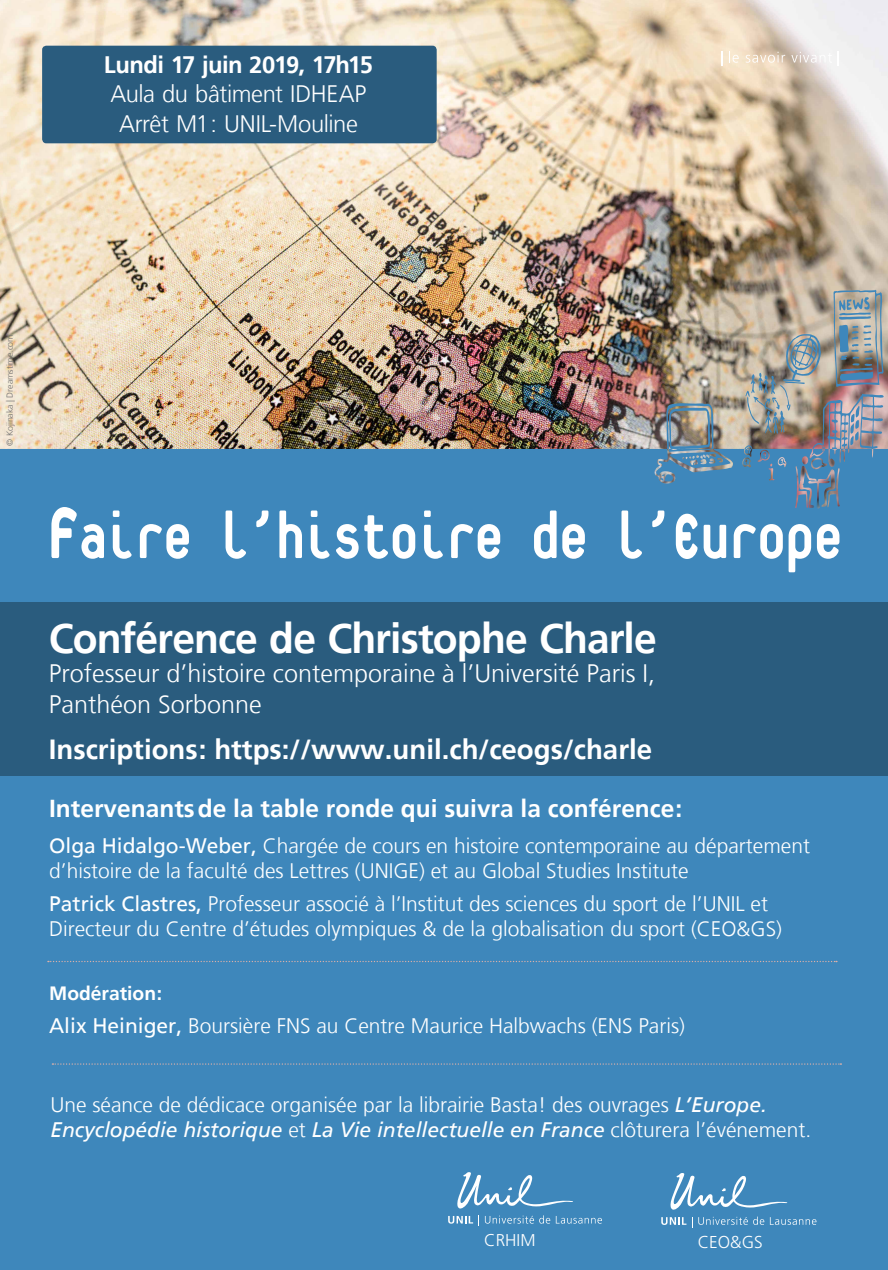
<style>
.page{position:relative;width:888px;height:1270px;background:#fff}
.page>*{position:absolute;margin:0;border:0;box-sizing:border-box;transform-origin:0 0}
.t1{font:800 72.06px "Platelet OT";letter-spacing:-.01em;color:#fff;scale:.87 1}
.t2{font:700 42px "Frutiger LT Std";letter-spacing:-.02em;color:#fff}
.t3{font:700 27.65px "Frutiger LT Std";color:#fff}
.t4{font:300 25.2px/31.5px "Frutiger LT Std";color:#fff}
.t5{font:700 24.5px "Frutiger LT Std";color:#fff}
.t6{font:300 23.8px/29.4px "Frutiger LT Std";letter-spacing:-.015em;color:#fff;text-align:center}
.t7{font:700 23.8px "Frutiger LT Std";letter-spacing:-.025em;color:#fff}
.t8{font:300 21px/25.2px "Frutiger LT Std";color:#fff}
.t9{font:700 19.25px "Frutiger LT Std";color:#fff}
.t10{font:300 17.22px "Frutiger LT Std";color:#fff}
.t11{font:300 17.04px "Frutiger LT Std";color:#fff}
.t12{font:300 8.75px "Frutiger LT Std";color:#706f6f}
.s1{font-size:108.15px}
.s2{font-size:93.97px}
.s3{font-weight:400}
.s4{font-weight:400;font-style:italic}
</style>
<div class="page">
<img style="left:0;top:0;width:888px;height:289px">
<svg style="left:721px;top:51px;width:1px;height:15px"></svg>
<svg style="left:729px;top:51px;width:10px;height:12px"></svg>
<svg style="left:746px;top:52px;width:39px;height:11px"></svg>
<svg style="left:791px;top:52px;width:41px;height:11px"></svg>
<svg style="left:838px;top:51px;width:1px;height:15px"></svg>
<img style="left:0;top:289px;width:888px;height:981px">
<div style="left:0;top:603px;width:888px;height:173px;background:#2a5c7e"></div>
<svg style="left:448px;top:1173px;width:154px;height:53px"></svg>
<svg style="left:670px;top:1173px;width:118px;height:38px"></svg>
<svg style="left:661px;top:1217px;width:25px;height:8px"></svg>
<svg style="left:692px;top:1217px;width:72px;height:10px"></svg>
<svg style="left:770px;top:1217px;width:46px;height:8px"></svg>
<div style="left:42px;top:46px;width:395px;height:97px;background:#2a5c7e;border-radius:4px"></div>
<svg style="left:52px;top:1063px;width:789px;height:2px"></svg>
<svg style="left:48px;top:961px;width:789px;height:1px"></svg>
<p class="t7" style="left:104px;top:51px;width:271px">Lundi 17 juin 2019, 17h15</p>
<p class="t6" style="left:111px;top:80px;width:257px">Aula du bâtiment IDHEAP<br>Arrêt M1: UNIL-Mouline</p>
<p class="t12" style="left:5px;top:446px;width:113px;rotate:-90deg">© Kojinaka | Dreamstime.com</p>
<h1 class="t1" style="left:46px;top:505px;width:918px"><span class="s1">F</span>aire l’histoire de l’<span class="s2">E</span>urope</h1>
<h2 class="t2" style="left:49px;top:614px;width:610px">Conférence de Christophe Charle</h2>
<p class="t4" style="left:49px;top:657px;width:608px">Professeur d’histoire contemporaine à l’Université Paris I,<br>Panthéon Sorbonne</p>
<h3 class="t3" style="left:49px;top:733px;width:605px">Inscriptions: https://www.unil.ch/ceogs/charle</h3>
<p class="t5" style="left:49px;top:794px;width:635px">Intervenantsde la table ronde qui suivra la conférence:</p>
<p class="t8" style="left:49px;top:833px;width:762px"><span class="s3">Olga Hidalgo-Weber,</span> Chargée de cours en histoire contemporaine au département d’histoire de la faculté des Lettres (UNIGE) et au Global Studies Institute</p>
<p class="t8" style="left:49px;top:891px;width:734px"><span class="s3">Patrick Clastres,</span> Professeur associé à l’Institut des sciences du sport de l’UNIL et<br>Directeur du Centre d’études olympiques &amp; de la globalisation du sport (CEO&amp;GS)</p>
<p class="t9" style="left:49px;top:982px;width:115px">Modération:</p>
<p class="t8" style="left:49px;top:1014px;width:637px"><span class="s3">Alix Heiniger,</span> Boursière FNS au Centre Maurice Halbwachs (ENS Paris)</p>
<p class="t8" style="left:50px;top:1093px;width:762px">Une séance de dédicace organisée par la librairie Basta! des ouvrages <span class="s4">L’Europe.<br>Encyclopédie historique</span> et <span class="s4">La Vie intellectuelle en France</span> clôturera l’événement.</p>
<p class="t11" style="left:484px;top:1231px;width:53px">CRHIM</p>
<p class="t10" style="left:698px;top:1232px;width:67px">CEO&amp;GS</p>
</div>
